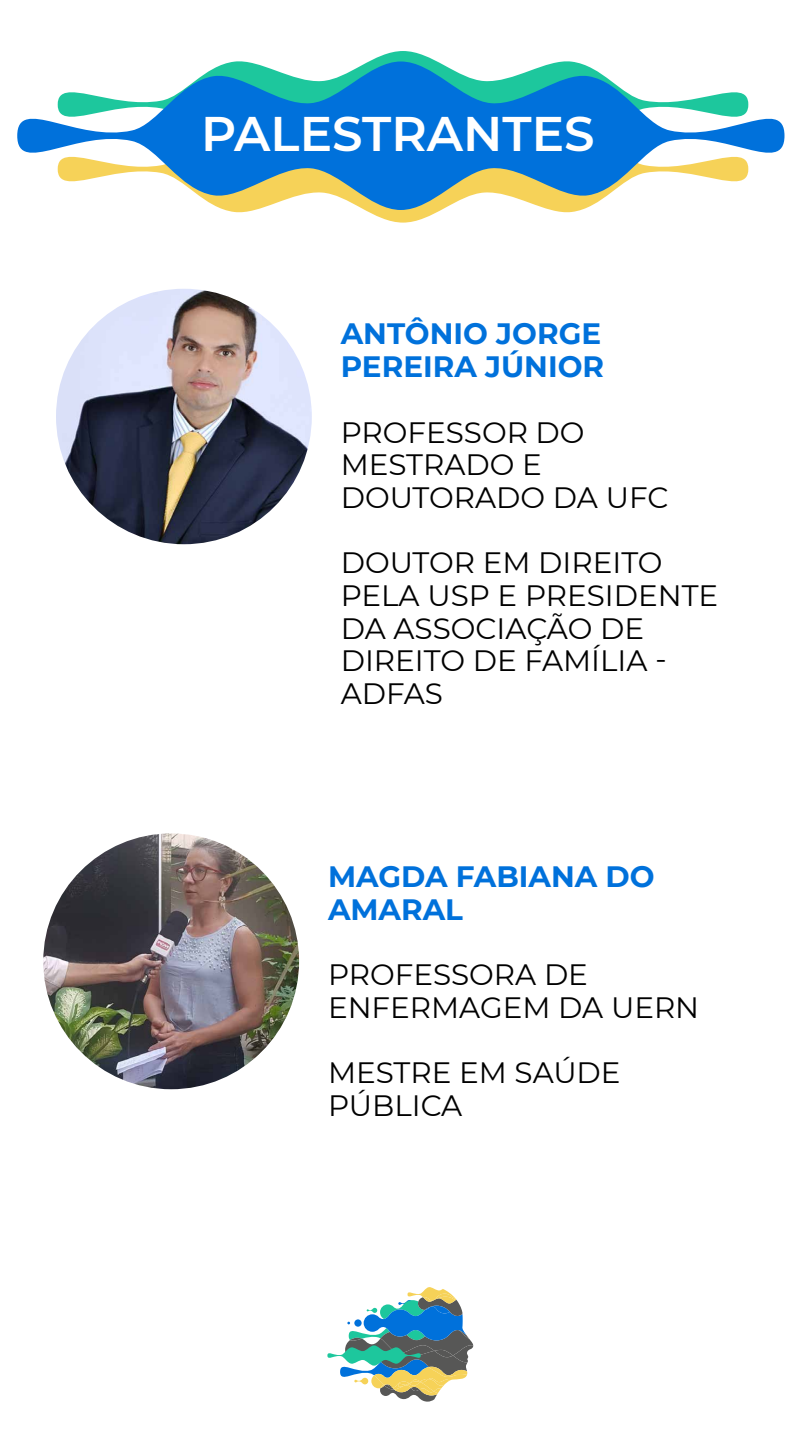
<style>
.page{position:relative;width:810px;height:1440px;background:#fff}
.page>*{position:absolute;margin:0;border:0;box-sizing:border-box;transform-origin:0 0}
.t1{font:600 48.53px "Montserrat";color:#fff}
.t2{font:29.4px/32.7px "Montserrat";color:#000}
.t3{font:700 29.4px/32.7px "Montserrat";color:#0071db}
</style>
<div class="page">
<svg style="left:370px;top:51px;width:66px;height:10px"></svg>
<svg style="left:225px;top:210px;width:356px;height:13px"></svg>
<svg style="left:17px;top:61px;width:768px;height:149px"></svg>
<img style="left:56px;top:289px;width:256px;height:255px;border-radius:128px">
<img style="left:43px;top:833px;width:256px;height:256px;border-radius:128px">
<svg style="left:327px;top:1287px;width:146px;height:115px"></svg>
<h1 class="t1" style="left:201px;top:99px;width:395px">PALESTRANTES</h1>
<p class="t3" style="left:341px;top:316px;width:265px">ANTÔNIO JORGE<br>PEREIRA JÚNIOR</p>
<p class="t2" style="left:341px;top:415px;width:329px">PROFESSOR DO<br>MESTRADO E<br>DOUTORADO DA UFC</p>
<p class="t2" style="left:341px;top:545px;width:379px">DOUTOR EM DIREITO<br>PELA USP E PRESIDENTE<br>DA ASSOCIAÇÃO DE<br>DIREITO DE FAMÍLIA -<br>ADFAS</p>
<p class="t3" style="left:328px;top:859px;width:328px">MAGDA FABIANA DO<br>AMARAL</p>
<p class="t2" style="left:328px;top:957px;width:373px">PROFESSORA DE<br>ENFERMAGEM DA UERN</p>
<p class="t2" style="left:328px;top:1055px;width:294px">MESTRE EM SAÚDE<br>PÚBLICA</p>
</div>
